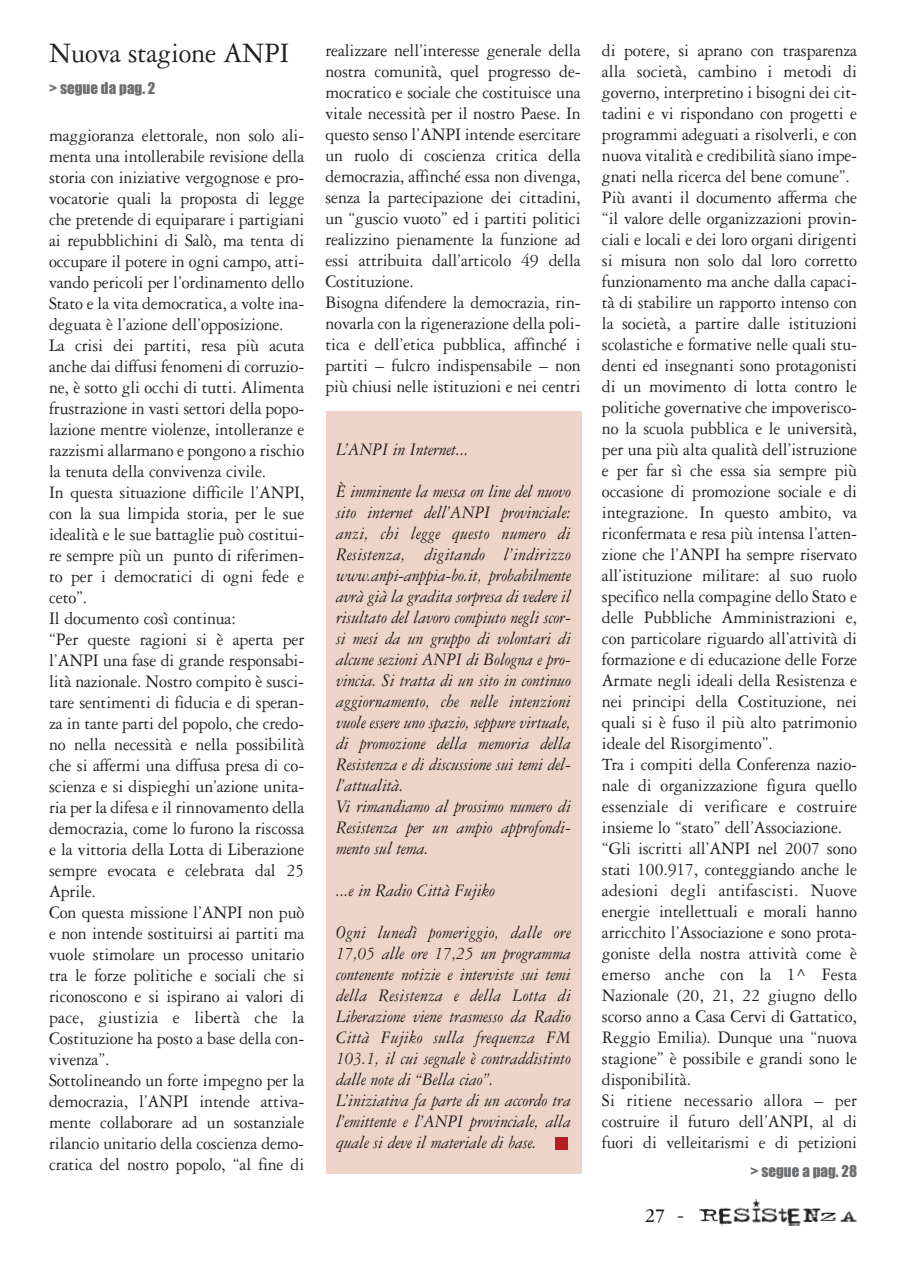
<style>
.page{position:relative;width:904px;height:1264px;background:#fff}
.page>*{position:absolute;margin:0;border:0;box-sizing:border-box;transform-origin:0 0}
.t1{font:30px "Garamond Three";letter-spacing:-.01em;color:#231f20;scale:.95 1}
.t2{font:700 21px "Garamond Three";color:#231f20}
.t3{font:18.75px/21px "Garamond Three";letter-spacing:-.01em;color:#231f20;scale:.95 1}
.t4{font:italic 18.75px/21px "Garamond Three";letter-spacing:-.01em;color:#231f20;scale:.95 1}
.t5{font:15px "Impact";color:#6c6e70}
.s1{font-weight:400}
</style>
<div class="page">
<svg style="left:326px;top:411px;width:531px;height:815px"></svg>
<h1 class="t1" style="left:49px;top:43px;width:254px">Nuova stagione ANPI</h1>
<p class="t5" style="left:49px;top:83px;width:108px">&gt; segue da pag. 2</p>
<p class="t3" style="left:49px;top:126px;width:270px">maggioranza elettorale, non solo ali&shy;menta una intollerabile revisione della storia con iniziative vergognose e pro&shy;vocatorie quali la proposta di legge che pretende di equiparare i partigiani ai repubblichini di Salò, ma tenta di occupare il potere in ogni campo, atti&shy;vando pericoli per l’ordinamento dello Stato e la vita democratica, a volte ina&shy;deguata è l’azione dell’opposizione.<br>La crisi dei partiti, resa più acuta anche dai diffusi fenomeni di corruzio&shy;ne, è sotto gli occhi di tutti. Alimenta frustrazione in vasti settori della popo&shy;lazione mentre violenze, intolleranze e razzismi allarmano e pongono a rischio la tenuta della convivenza civile.<br>In questa situazione difficile l’ANPI, con la sua limpida storia, per le sue idealità e le sue battaglie può costitui&shy;re sempre più un punto di riferimen&shy;to per i democratici di ogni fede e ceto”.<br>Il documento così continua:<br>“Per queste ragioni si è aperta per l’ANPI una fase di grande responsabi&shy;lità nazionale. Nostro compito è susci&shy;tare sentimenti di fiducia e di speran&shy;za in tante parti del popolo, che credo&shy;no nella necessità e nella possibilità che si affermi una diffusa presa di co&shy;scienza e si dispieghi un’azione unita&shy;ria per la difesa e il rinnovamento della democrazia, come lo furono la riscossa e la vittoria della Lotta di Liberazione sempre evocata e celebrata dal 25<br>Aprile.<br>Con questa missione l’ANPI non può e non intende sostituirsi ai partiti ma vuole stimolare un processo unitario tra le forze politiche e sociali che si riconoscono e si ispirano ai valori di pace, giustizia e libertà che la Costituzione ha posto a base della con&shy;vivenza”.<br>Sottolineando un forte impegno per la democrazia, l’ANPI intende attiva&shy;mente collaborare ad un sostanziale rilancio unitario della coscienza demo&shy;cratica del nostro popolo, “al fine di</p>
<p class="t3" style="left:326px;top:41px;width:270px">realizzare nell’interesse generale della nostra comunità, quel progresso de&shy;mocratico e sociale che costituisce una vitale necessità per il nostro Paese. In questo senso l’ANPI intende esercitare un ruolo di coscienza critica della democrazia, affinché essa non divenga, senza la partecipazione dei cittadini, un “guscio vuoto” ed i partiti politici realizzino pienamente la funzione ad essi attribuita dall’articolo 49 della Costituzione.<br>Bisogna difendere la democrazia, rin&shy;novarla con la rigenerazione della poli&shy;tica e dell’etica pubblica, affinché i partiti – fulcro indispensabile – non più chiusi nelle istituzioni e nei centri</p>
<p class="t3" style="left:602px;top:41px;width:270px">di potere, si aprano con trasparenza alla società, cambino i metodi di governo, interpretino i bisogni dei cit&shy;tadini e vi rispondano con progetti e programmi adeguati a risolverli, e con nuova vitalità e credibilità siano impe&shy;gnati nella ricerca del bene comune”.<br>Più avanti il documento afferma che “il valore delle organizzazioni provin&shy;ciali e locali e dei loro organi dirigenti si misura non solo dal loro corretto funzionamento ma anche dalla capaci&shy;tà di stabilire un rapporto intenso con la società, a partire dalle istituzioni scolastiche e formative nelle quali stu&shy;denti ed insegnanti sono protagonisti di un movimento di lotta contro le politiche governative che impoverisco&shy;no la scuola pubblica e le università, per una più alta qualità dell’istruzione e per far sì che essa sia sempre più occasione di promozione sociale e di integrazione. In questo ambito, va riconfermata e resa più intensa l’atten&shy;zione che l’ANPI ha sempre riservato all’istituzione militare: al suo ruolo specifico nella compagine dello Stato e delle Pubbliche Amministrazioni e, con particolare riguardo all’attività di formazione e di educazione delle Forze Armate negli ideali della Resistenza e nei principi della Costituzione, nei quali si è fuso il più alto patrimonio ideale del Risorgimento”.<br>Tra i compiti della Conferenza nazio&shy;nale di organizzazione figura quello essenziale di verificare e costruire insieme lo “stato” dell’Associazione. “Gli iscritti all’ANPI nel 2007 sono stati 100.917, conteggiando anche le adesioni degli antifascisti. Nuove energie intellettuali e morali hanno arricchito l’Associazione e sono prota&shy;goniste della nostra attività come è emerso anche con la 1^ Festa Nazionale (20, 21, 22 giugno dello scorso anno a Casa Cervi di Gattatico, Reggio Emilia). Dunque una “nuova stagione” è possibile e grandi sono le disponibilità.<br>Si ritiene necessario allora – per costruire il futuro dell’ANPI, al di fuori di velleitarismi e di petizioni</p>
<p class="t4" style="left:336px;top:441px;width:142px">L’ANPI in Internet...</p>
<p class="t4" style="left:336px;top:483px;width:249px">È imminente la messa on line del nuovo sito internet dell’ANPI provinciale: anzi, chi legge questo numero di Resistenza, digitando l’indirizzo www.anpi-anppia-bo.it, probabilmente avrà già la gradita sorpresa di vedere il risultato del lavoro compiuto negli scor&shy;si mesi da un gruppo di volontari di alcune sezioni ANPI di Bologna e pro&shy;vincia. Si tratta di un sito in continuo aggiornamento, che nelle intenzioni vuole essere uno spazio, seppure virtuale, di promozione della memoria della Resistenza e di discussione sui temi del&shy;l’attualità.<br>Vi rimandiamo al prossimo numero di Resistenza per un ampio approfondi&shy;mento sul tema.</p>
<p class="t4" style="left:336px;top:882px;width:169px">...e in Radio Città Fujiko</p>
<p class="t4" style="left:336px;top:924px;width:249px">Ogni lunedì pomeriggio, dalle ore 17,05 alle ore 17,25 un programma contenente notizie e interviste sui temi della Resistenza e della Lotta di Liberazione viene trasmesso da Radio Città Fujiko sulla frequenza FM 103.1, il cui segnale è contraddistinto dalle note di “Bella ciao”.<br>L’iniziativa fa parte di un accordo tra l’emittente e l’ANPI provinciale, alla quale si deve il materiale di base.</p>
<p class="t2" style="left:645px;top:1208px;width:41px">27 <span class="s1">-</span></p>
<p class="t5" style="left:751px;top:1166px;width:108px">&gt; segue a pag. 28</p>
</div>
